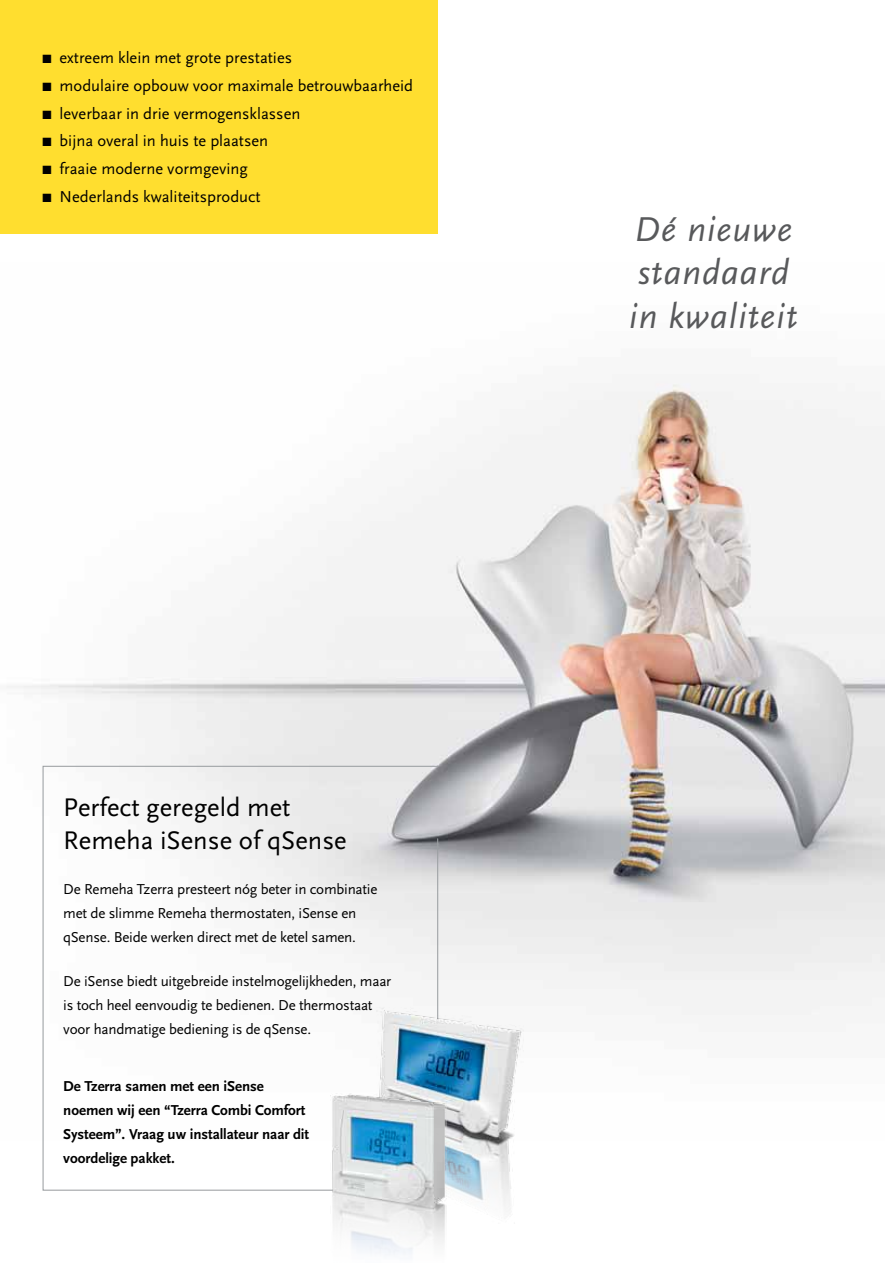
<style>
.page{position:relative;width:885px;height:1263px;background:#fff}
.page>*{position:absolute;margin:0;border:0;box-sizing:border-box;transform-origin:0 0}
.t1{font:italic 36px/43.2px "Scala Sans Pro";letter-spacing:.03em;color:#58595b}
.t2{font:26.7px/33.5px "Scala Sans Pro";color:#000}
.t3{font:16.5px "Scala Sans Pro";color:#000}
.t4{font:15px/24px "Scala Sans Pro";letter-spacing:-.015em;color:#000}
.t5{font:700 15px/24px "Scala Sans Pro";letter-spacing:-.005em;color:#000}
</style>
<div class="page">
<hr style="left:884px;top:0;width:1px;height:1263px;background:#000">
<img style="left:7px;top:381px;width:877px;height:634px">
<div style="left:0;top:0;width:437px;height:234px;background:#ffde2f"></div>
<svg style="left:42px;top:765px;width:396px;height:426px"></svg>
<img style="left:359px;top:998px;width:179px;height:216px">
<img style="left:330px;top:1093px;width:116px;height:162px">
<p class="t3" style="left:43px;top:48px;width:251px">■ extreem klein met grote prestaties</p>
<p class="t3" style="left:43px;top:76px;width:372px">■ modulaire opbouw voor maximale betrouwbaarheid</p>
<p class="t3" style="left:43px;top:103px;width:259px">■ leverbaar in drie vermogensklassen</p>
<p class="t3" style="left:43px;top:131px;width:227px">■ bijna overal in huis te plaatsen</p>
<p class="t3" style="left:43px;top:159px;width:207px">■ fraaie moderne vormgeving</p>
<p class="t3" style="left:43px;top:187px;width:219px">■ Nederlands kwaliteitsproduct</p>
<h2 class="t2" style="left:63px;top:790px;width:285px">Perfect geregeld met<br>Remeha iSense of qSense</h2>
<p class="t4" style="left:63px;top:877px;width:316px">De Remeha Tzerra presteert nóg beter in combinatie met de slimme Remeha thermostaten, iSense en qSense. Beide werken direct met de ketel samen.</p>
<p class="t4" style="left:63px;top:969px;width:329px">De iSense biedt uitgebreide instelmogelijkheden, maar is toch heel eenvoudig te bedienen. De thermostaat voor handmatige bediening is de qSense.</p>
<p class="t5" style="left:63px;top:1074px;width:247px">De Tzerra samen met een iSense noemen wij een “Tzerra Combi Comfort<br>Systeem”. Vraag uw installateur naar dit voordelige pakket.</p>
<h1 class="t1" style="left:629px;top:208px;width:170px">Dé nieuwe standaard in kwaliteit</h1>
</div>
